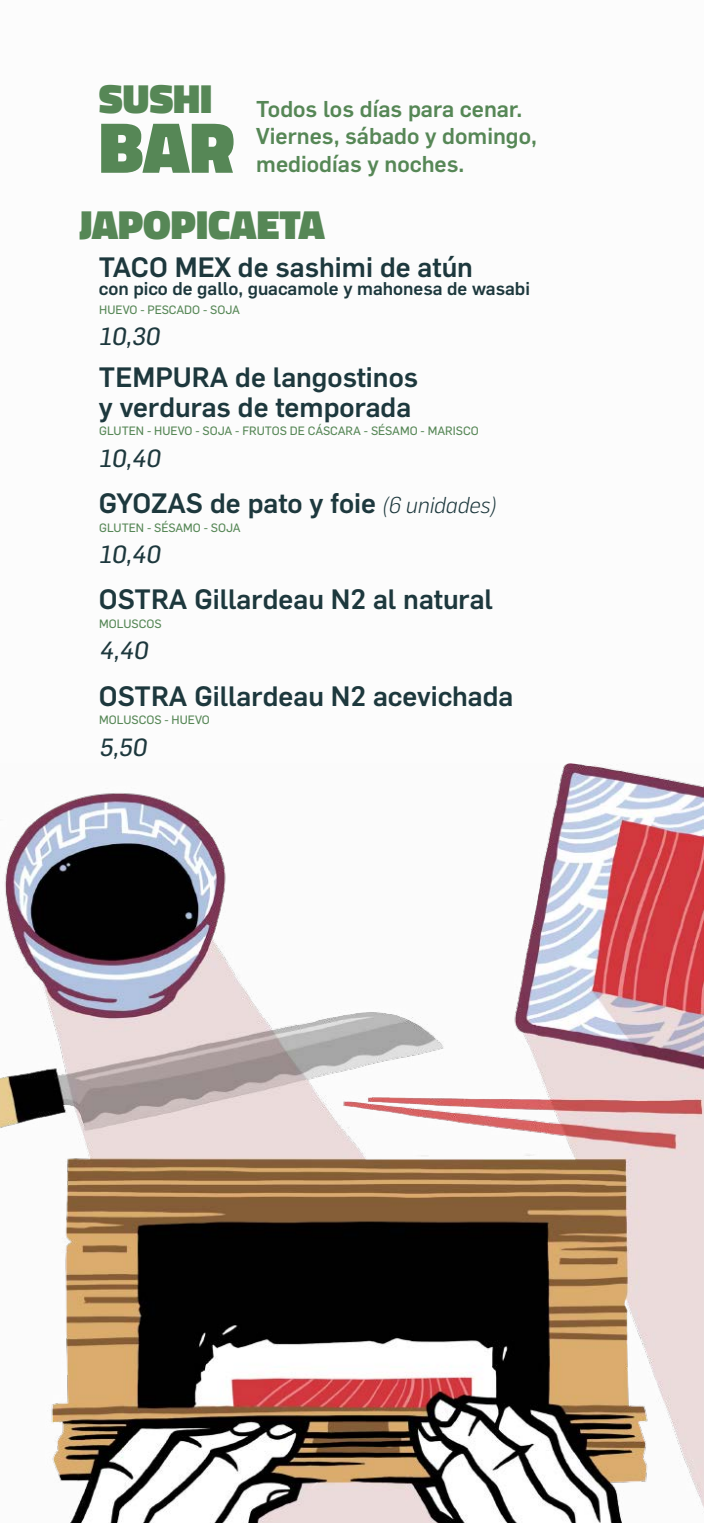
<style>
.page{position:relative;width:704px;height:1523px;background:#fff}
.page>*{position:absolute;margin:0;border:0;box-sizing:border-box;transform-origin:0 0}
.t1{font:900 73.12px "Titillium";color:#568756}
.t2{font:900 41.25px "Titillium";color:#568756}
.t3{font:500 27.5px/29.4px "Flama";color:#1d383d}
.t4{font:24.38px "Flama Basic";color:#1d383d}
.t5{font:500 22.5px/27.5px "Flama";color:#568756}
.t6{font:500 18.12px "Flama";color:#1d383d}
.t7{font:11.88px "Flama Basic";color:#568756}
.s1{font-weight:300;font-style:italic;font-size:22.5px}
</style>
<div class="page">
<img style="left:0;top:764px;width:703px;height:758px">
<h2 class="t2" style="left:99px;top:69px;width:115px">SUSHI</h2>
<h1 class="t1" style="left:99px;top:94px;width:137px">BAR</h1>
<h2 class="t2" style="left:79px;top:194px;width:247px">JAPOPICAETA</h2>
<p class="t5" style="left:256px;top:93px;width:282px">Todos los días para cenar.<br>Viernes, sábado y domingo, mediodías y noches.</p>
<p class="t3" style="left:99px;top:250px;width:375px">TACO MEX de sashimi de atún</p>
<p class="t6" style="left:99px;top:276px;width:432px">con pico de gallo, guacamole y mahonesa de wasabi</p>
<p class="t4" style="left:99px;top:319px;width:66px">10,30</p>
<p class="t7" style="left:99px;top:301px;width:142px">HUEVO - PESCADO - SOJA</p>
<p class="t3" style="left:99px;top:361px;width:320px">TEMPURA de langostinos y verduras de temporada</p>
<p class="t4" style="left:99px;top:441px;width:67px">10,40</p>
<p class="t7" style="left:99px;top:423px;width:381px">GLUTEN - HUEVO - SOJA - FRUTOS DE CÁSCARA - SÉSAMO - MARISCO</p>
<p class="t3" style="left:99px;top:486px;width:399px">GYOZAS de pato y foie <span class="s1">(6 unidades)</span></p>
<p class="t4" style="left:99px;top:537px;width:67px">10,40</p>
<p class="t7" style="left:99px;top:519px;width:143px">GLUTEN - SÉSAMO - SOJA</p>
<p class="t3" style="left:99px;top:583px;width:395px">OSTRA Gillardeau N2 al natural</p>
<p class="t4" style="left:99px;top:633px;width:54px">4,40</p>
<p class="t7" style="left:99px;top:615px;width:64px">MOLUSCOS</p>
<p class="t3" style="left:99px;top:679px;width:416px">OSTRA Gillardeau N2 acevichada</p>
<p class="t4" style="left:99px;top:730px;width:53px">5,50</p>
<p class="t7" style="left:99px;top:711px;width:112px">MOLUSCOS - HUEVO</p>
</div>
